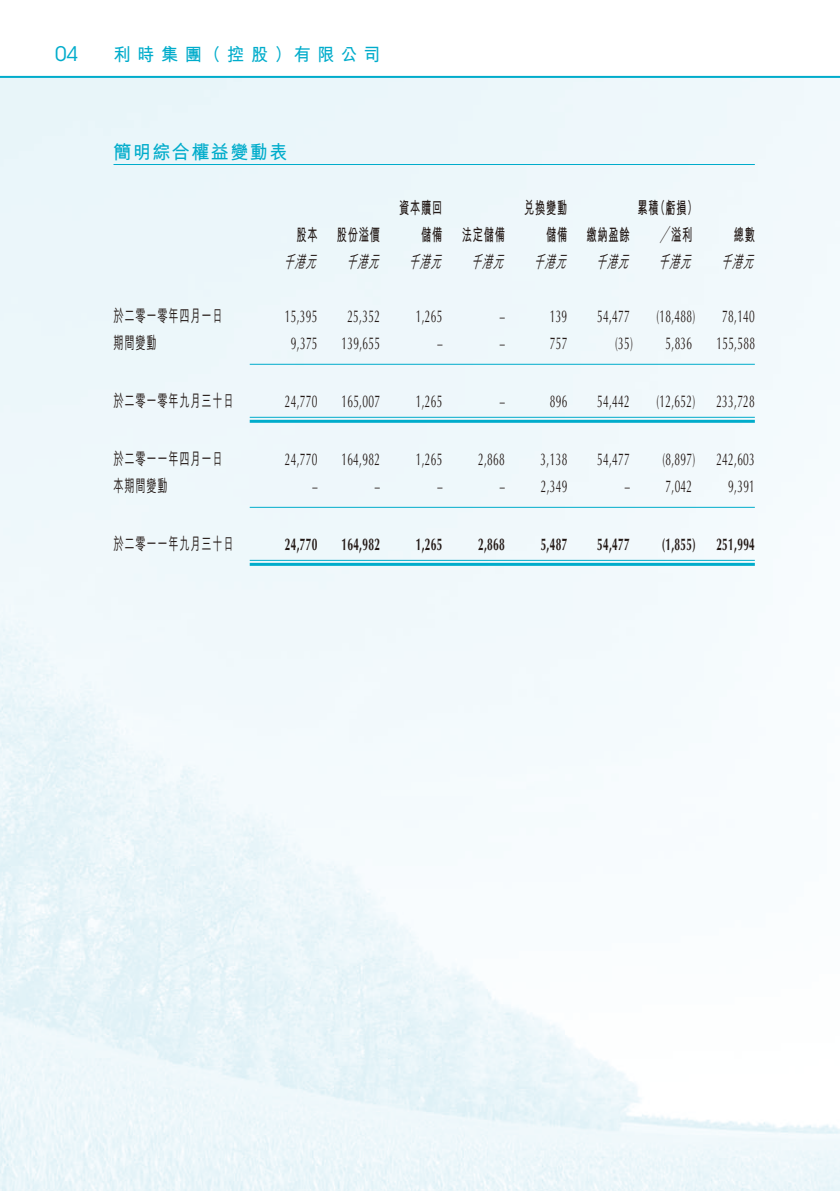
<style>
.page{position:relative;width:840px;height:1191px;background:#fff}
.page>*{position:absolute;margin:0;border:0;box-sizing:border-box;transform-origin:0 0}
.t1{font:20px "ITC Avant Garde Std";color:#00accb}
.t2{font:700 19px "M Hei HK";letter-spacing:.08em;color:#00accb;scale:.95 1}
.t3{font:700 18px "M Hei HK";letter-spacing:.385em;color:#00accb;scale:.95 1}
.t4{font:17px "Optima LT Std";letter-spacing:.03em;color:#231916;scale:.6 1}
.t5{font:500 17px "M Hei HK";letter-spacing:.08em;color:#231916;scale:.6 1}
.t6{font:700 17px "Optima LT Std";letter-spacing:.03em;color:#231916;scale:.6 1}
.t7{font:700 17px "M Hei HK";letter-spacing:.08em;color:#231916;scale:.6 1}
.t8{font:italic 500 17px "M Hei HK";color:#231916;scale:.6 1}
</style>
<div class="page">
<img style="left:0;top:78px;width:839px;height:1113px">
<hr style="left:0;top:76px;width:839px;height:2px;background:#00accb">
<hr style="left:113px;top:164px;width:641px;height:1px;background:#00accb">
<hr style="left:249px;top:364px;width:505px;height:1px;background:#00accb">
<hr style="left:249px;top:417px;width:505px;height:1px;background:#00accb">
<hr style="left:249px;top:420px;width:505px;height:3px;background:#00accb">
<hr style="left:249px;top:507px;width:505px;height:1px;background:#00accb">
<hr style="left:249px;top:560px;width:505px;height:1px;background:#00accb">
<hr style="left:249px;top:563px;width:505px;height:3px;background:#00accb">
<p class="t1" style="left:55px;top:42px;width:25px">04</p>
<p class="t3" style="left:113px;top:42px;width:282px">利時集團（控股）有限公司</p>
<p class="t2" style="left:113px;top:138px;width:184px">簡明綜合權益變動表</p>
<p class="t7" style="left:399px;top:195px;width:73px">資本贖回</p>
<p class="t7" style="left:523px;top:195px;width:73px">兌換變動</p>
<p class="t7" style="left:637px;top:195px;width:101px">累積（虧損）</p>
<p class="t7" style="left:296px;top:222px;width:141px">股本 股份溢價</p>
<p class="t7" style="left:421px;top:222px;width:141px">儲備 法定儲備</p>
<p class="t7" style="left:546px;top:222px;width:141px">儲備 繳納盈餘</p>
<p class="t7" style="left:659px;top:222px;width:55px">╱溢利</p>
<p class="t7" style="left:733px;top:222px;width:37px">總數</p>
<p class="t8" style="left:283px;top:249px;width:65px">千港元</p>
<p class="t8" style="left:346px;top:249px;width:65px">千港元</p>
<p class="t8" style="left:408px;top:249px;width:65px">千港元</p>
<p class="t8" style="left:470px;top:249px;width:65px">千港元</p>
<p class="t8" style="left:533px;top:249px;width:65px">千港元</p>
<p class="t8" style="left:595px;top:249px;width:65px">千港元</p>
<p class="t8" style="left:658px;top:249px;width:65px">千港元</p>
<p class="t8" style="left:720px;top:249px;width:65px">千港元</p>
<p class="t5" style="left:113px;top:303px;width:183px">於二零一零年四月一日</p>
<p class="t4" style="left:285px;top:306px;width:56px">15,395</p>
<p class="t4" style="left:347px;top:306px;width:56px">25,352</p>
<p class="t4" style="left:415px;top:306px;width:46px">1,265</p>
<p class="t4" style="left:499px;top:306px;width:10px">–</p>
<p class="t4" style="left:549px;top:306px;width:31px">139</p>
<p class="t4" style="left:596px;top:306px;width:56px">54,477</p>
<p class="t4" style="left:656px;top:306px;width:66px">(18,488)</p>
<p class="t4" style="left:721px;top:306px;width:56px">78,140</p>
<p class="t5" style="left:113px;top:330px;width:73px">期間變動</p>
<p class="t4" style="left:291px;top:333px;width:46px">9,375</p>
<p class="t4" style="left:341px;top:333px;width:66px">139,655</p>
<p class="t4" style="left:437px;top:333px;width:10px">–</p>
<p class="t4" style="left:499px;top:333px;width:10px">–</p>
<p class="t4" style="left:549px;top:333px;width:31px">757</p>
<p class="t4" style="left:614px;top:333px;width:130px">(35) 5,836</p>
<p class="t4" style="left:716px;top:333px;width:66px">155,588</p>
<p class="t5" style="left:113px;top:388px;width:202px">於二零一零年九月三十日</p>
<p class="t4" style="left:285px;top:391px;width:56px">24,770</p>
<p class="t4" style="left:341px;top:391px;width:66px">165,007</p>
<p class="t4" style="left:415px;top:391px;width:46px">1,265</p>
<p class="t4" style="left:499px;top:391px;width:10px">–</p>
<p class="t4" style="left:549px;top:391px;width:31px">896</p>
<p class="t4" style="left:596px;top:391px;width:56px">54,442</p>
<p class="t4" style="left:656px;top:391px;width:165px">(12,652) 233,728</p>
<p class="t5" style="left:113px;top:446px;width:183px">於二零一一年四月一日</p>
<p class="t4" style="left:285px;top:449px;width:56px">24,770</p>
<p class="t4" style="left:341px;top:449px;width:66px">164,982</p>
<p class="t4" style="left:415px;top:449px;width:46px">1,265</p>
<p class="t4" style="left:478px;top:449px;width:46px">2,868</p>
<p class="t4" style="left:540px;top:449px;width:46px">3,138</p>
<p class="t4" style="left:596px;top:449px;width:56px">54,477</p>
<p class="t4" style="left:662px;top:449px;width:156px">(8,897) 242,603</p>
<p class="t5" style="left:113px;top:473px;width:92px">本期間變動</p>
<p class="t4" style="left:312px;top:476px;width:10px">–</p>
<p class="t4" style="left:375px;top:476px;width:10px">–</p>
<p class="t4" style="left:437px;top:476px;width:10px">–</p>
<p class="t4" style="left:499px;top:476px;width:114px">– 2,349</p>
<p class="t4" style="left:624px;top:476px;width:114px">– 7,042</p>
<p class="t4" style="left:727px;top:476px;width:46px">9,391</p>
<p class="t5" style="left:113px;top:531px;width:202px">於二零一一年九月三十日</p>
<p class="t6" style="left:285px;top:534px;width:56px">24,770</p>
<p class="t6" style="left:341px;top:534px;width:66px">164,982</p>
<p class="t6" style="left:415px;top:534px;width:46px">1,265</p>
<p class="t6" style="left:478px;top:534px;width:46px">2,868</p>
<p class="t6" style="left:540px;top:534px;width:46px">5,487</p>
<p class="t6" style="left:596px;top:534px;width:56px">54,477</p>
<p class="t6" style="left:661px;top:534px;width:157px">(1,855) 251,994</p>
</div>
